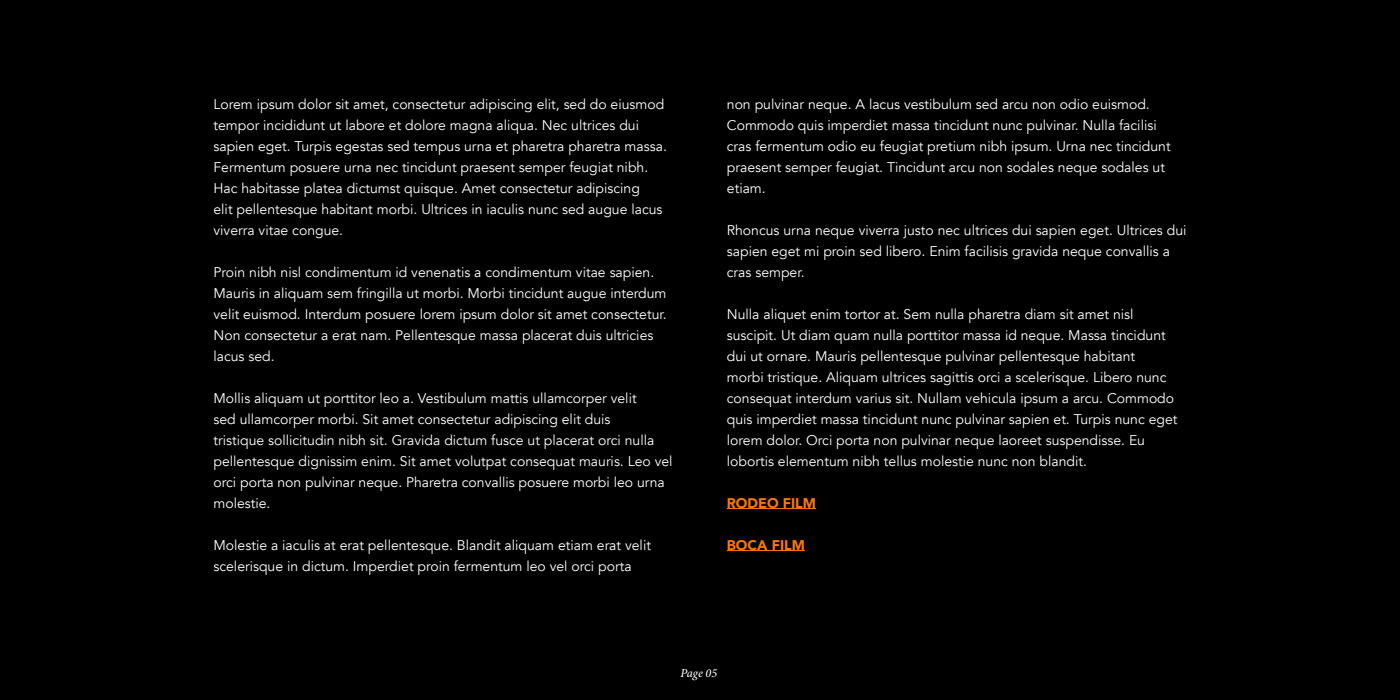
<style>
.page{position:relative;width:1400px;height:700px;background:#000}
.page>*{position:absolute;margin:0;border:0;box-sizing:border-box;transform-origin:0 0}
.t1{font:14px/21px "Avenir";color:#fff}
.t2{font:900 14px "Avenir";color:#f70}
.t3{font:italic 12.25px "Minion Variable Concept";letter-spacing:-.005em;color:#fff}
</style>
<div class="page">
<hr style="left:727px;top:508px;width:89px;height:1px;background:#f70">
<hr style="left:727px;top:550px;width:78px;height:1px;background:#f70">
<p class="t1" style="left:214px;top:93px;width:455px">Lorem ipsum dolor sit amet, consectetur adipiscing elit, sed do eiusmod tempor incididunt ut labore et dolore magna aliqua. Nec ultrices dui sapien eget. Turpis egestas sed tempus urna et pharetra pharetra massa.<br>Fermentum posuere urna nec tincidunt praesent semper feugiat nibh.<br>Hac habitasse platea dictumst quisque. Amet consectetur adipiscing<br>elit pellentesque habitant morbi. Ultrices in iaculis nunc sed augue lacus viverra vitae congue.</p>
<p class="t1" style="left:214px;top:261px;width:455px">Proin nibh nisl condimentum id venenatis a condimentum vitae sapien.<br>Mauris in aliquam sem fringilla ut morbi. Morbi tincidunt augue interdum velit euismod. Interdum posuere lorem ipsum dolor sit amet consectetur.<br>Non consectetur a erat nam. Pellentesque massa placerat duis ultricies lacus sed.</p>
<p class="t1" style="left:214px;top:387px;width:461px">Mollis aliquam ut porttitor leo a. Vestibulum mattis ullamcorper velit<br>sed ullamcorper morbi. Sit amet consectetur adipiscing elit duis<br>tristique sollicitudin nibh sit. Gravida dictum fusce ut placerat orci nulla pellentesque dignissim enim. Sit amet volutpat consequat mauris. Leo vel orci porta non pulvinar neque. Pharetra convallis posuere morbi leo urna molestie.</p>
<p class="t1" style="left:214px;top:534px;width:439px">Molestie a iaculis at erat pellentesque. Blandit aliquam etiam erat velit scelerisque in dictum. Imperdiet proin fermentum leo vel orci porta</p>
<p class="t1" style="left:727px;top:93px;width:445px">non pulvinar neque. A lacus vestibulum sed arcu non odio euismod.<br>Commodo quis imperdiet massa tincidunt nunc pulvinar. Nulla facilisi cras fermentum odio eu feugiat pretium nibh ipsum. Urna nec tincidunt praesent semper feugiat. Tincidunt arcu non sodales neque sodales ut etiam.</p>
<p class="t1" style="left:727px;top:219px;width:461px">Rhoncus urna neque viverra justo nec ultrices dui sapien eget. Ultrices dui sapien eget mi proin sed libero. Enim facilisis gravida neque convallis a cras semper.</p>
<p class="t1" style="left:727px;top:303px;width:452px">Nulla aliquet enim tortor at. Sem nulla pharetra diam sit amet nisl suscipit. Ut diam quam nulla porttitor massa id neque. Massa tincidunt dui ut ornare. Mauris pellentesque pulvinar pellentesque habitant<br>morbi tristique. Aliquam ultrices sagittis orci a scelerisque. Libero nunc consequat interdum varius sit. Nullam vehicula ipsum a arcu. Commodo quis imperdiet massa tincidunt nunc pulvinar sapien et. Turpis nunc eget lorem dolor. Orci porta non pulvinar neque laoreet suspendisse. Eu lobortis elementum nibh tellus molestie nunc non blandit.</p>
<p class="t2" style="left:727px;top:491px;width:91px">RODEO FILM</p>
<p class="t2" style="left:727px;top:533px;width:80px">BOCA FILM</p>
<p class="t3" style="left:681px;top:665px;width:38px">Page 05</p>
</div>
